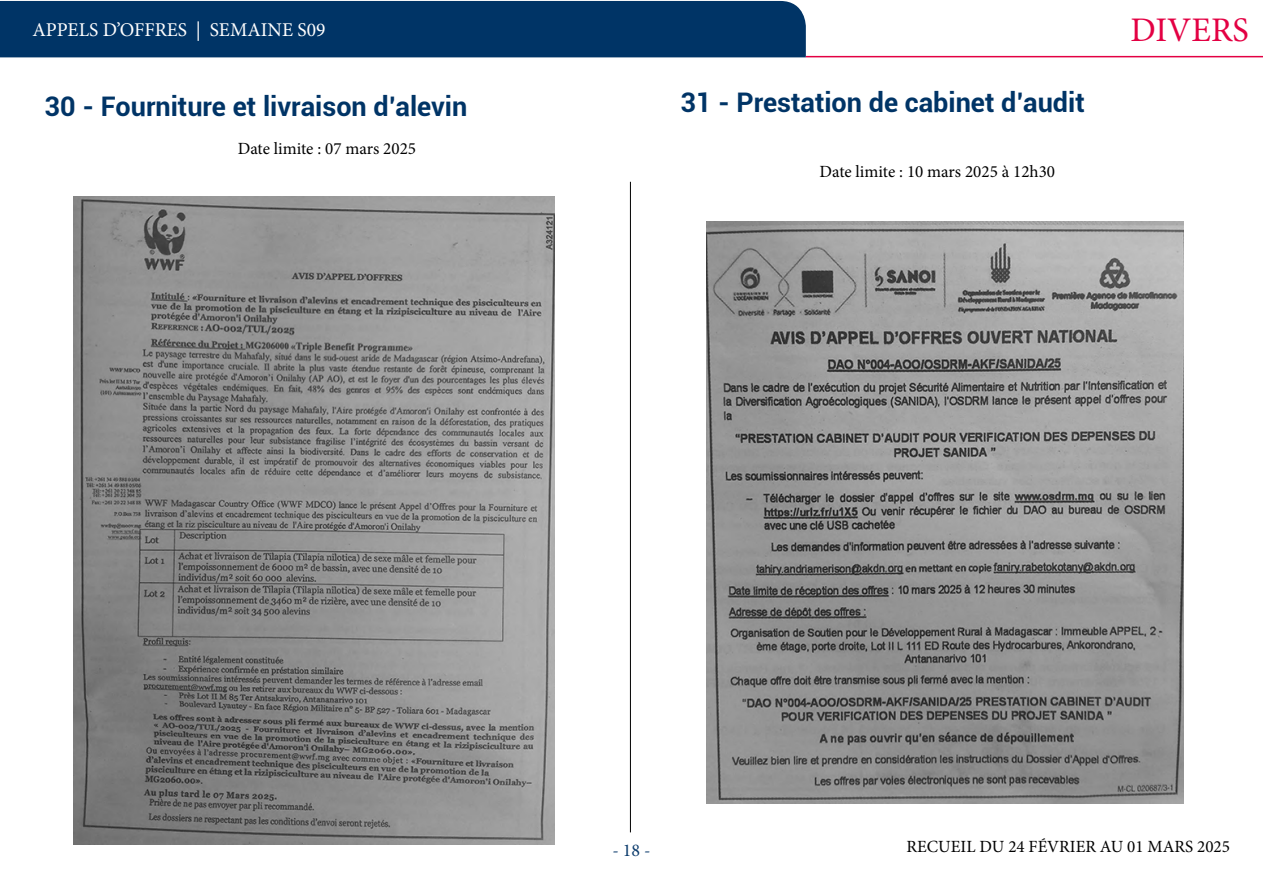
<style>
.page{position:relative;width:1263px;height:893px;background:#fff}
.page>*{position:absolute;margin:0;border:0;box-sizing:border-box;transform-origin:0 0}
.t1{font:34.5px "Minion Pro";color:#e30043}
.t2{font:700 27px "Roboto";color:#003466}
.t3{font:19.5px "Minion Pro";color:#fff}
.t4{font:18px "Minion Pro";color:#0b3b6c}
.t5{font:17.1px "Minion Pro";color:#000}
</style>
<div class="page">
<hr style="left:630px;top:182px;width:1px;height:650px;background:#000">
<div style="left:0;top:1px;width:806px;height:56px;background:#003466"></div>
<hr style="left:806px;top:56px;width:457px;height:1px;background:#e30043">
<img style="left:707px;top:221px;width:476px;height:582px">
<img style="left:73px;top:196px;width:481px;height:649px">
<p class="t3" style="left:32px;top:17px;width:295px">APPELS D’OFFRES | SEMAINE S09</p>
<h2 class="t2" style="left:45px;top:88px;width:424px">30 - Fourniture et livraison d’alevin</h2>
<p class="t5" style="left:238px;top:137px;width:180px">Date limite : 07 mars 2025</p>
<h2 class="t2" style="left:680px;top:83px;width:406px">31 - Prestation de cabinet d’audit</h2>
<p class="t5" style="left:819px;top:160px;width:237px">Date limite : 10 mars 2025 à 12h30</p>
<h1 class="t1" style="left:1130px;top:7px;width:120px">DIVERS</h1>
<p class="t4" style="left:612px;top:838px;width:40px">- 18 -</p>
<p class="t5" style="left:906px;top:835px;width:325px">RECUEIL DU 24 FÉVRIER AU 01 MARS 2025</p>
</div>
